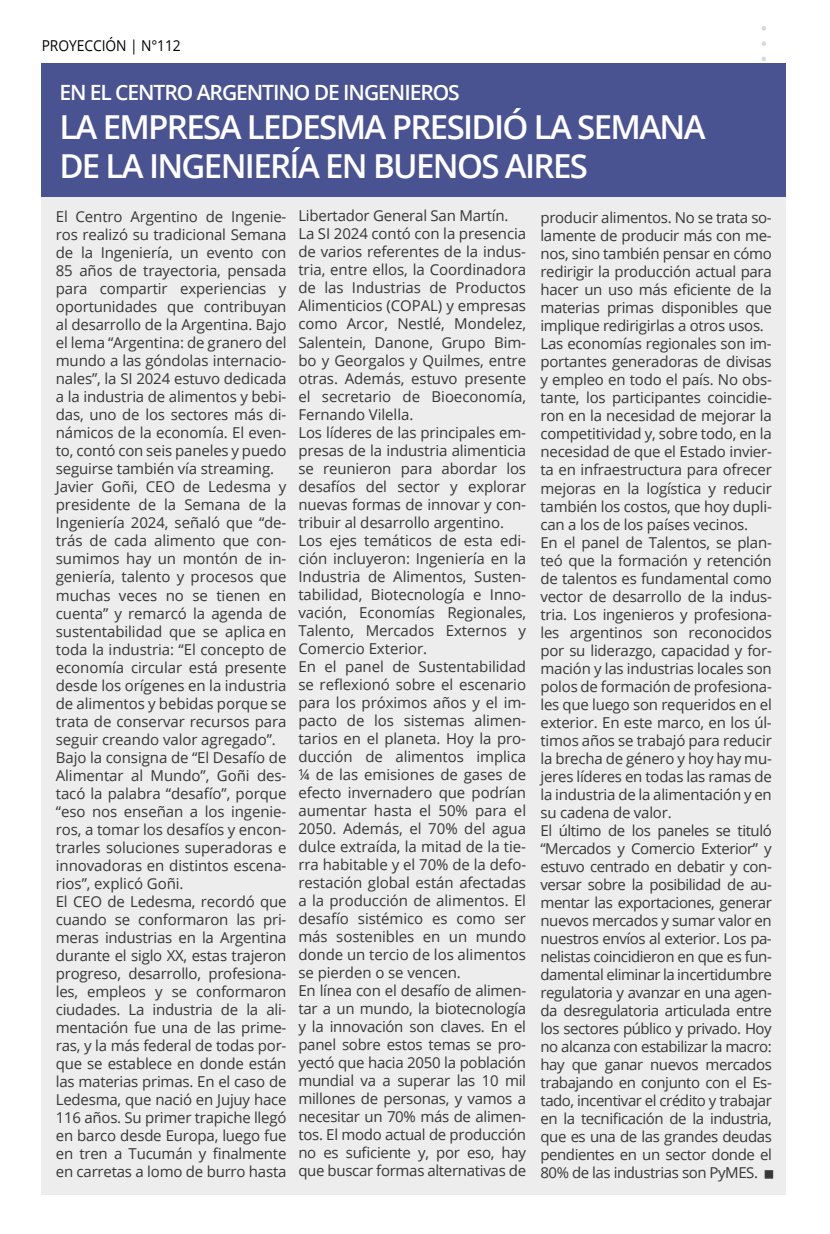
<style>
.page{position:relative;width:830px;height:1234px;background:#fff}
.page>*{position:absolute;margin:0;border:0;box-sizing:border-box;transform-origin:0 0}
.t1{font:600 33px/39px "Open Sans";letter-spacing:-.05em;color:#fff}
.t2{font:600 21px "Open Sans";letter-spacing:-.05em;color:#fff}
.t3{font:15px/18px "Open Sans";letter-spacing:-.015em;color:#373636}
.t4{font:15px "Open Sans";letter-spacing:-.005em;color:#000;scale:.92 1}
</style>
<div class="page">
<div style="left:42px;top:65px;width:743px;height:1129px;background:#ededed"></div>
<div style="left:42px;top:64px;width:743px;height:133px;background:#4a5392"></div>
<svg style="left:761px;top:26px;width:4px;height:5px"></svg>
<svg style="left:761px;top:41px;width:4px;height:5px"></svg>
<svg style="left:761px;top:57px;width:4px;height:4px"></svg>
<svg style="left:764px;top:1170px;width:8px;height:8px"></svg>
<p class="t4" style="left:42px;top:35px;width:153px">PROYECCIÓN | N°112</p>
<h2 class="t2" style="left:59px;top:78px;width:402px">EN EL CENTRO ARGENTINO DE INGENIEROS</h2>
<h1 class="t1" style="left:59px;top:107px;width:647px">LA EMPRESA LEDESMA PRESIDIÓ LA SEMANA<br>DE LA INGENIERÍA EN BUENOS AIRES</h1>
<p class="t3" style="left:56px;top:207px;width:232px">El Centro Argentino de Ingenie&shy;ros realizó su tradicional Semana de la Ingeniería, un evento con<br>85 años de trayectoria, pensada para compartir experiencias y oportunidades que contribuyan al desarrollo de la Argentina. Bajo el lema “Argentina: de granero del mundo a las góndolas internacio&shy;nales”, la SI 2024 estuvo dedicada a la industria de alimentos y bebi&shy;das, uno de los sectores más di&shy;námicos de la economía. El even&shy;to, contó con seis paneles y puedo seguirse también vía streaming.<br>Javier Goñi, CEO de Ledesma y presidente de la Semana de la<br>Ingeniería 2024, señaló que “de&shy;trás de cada alimento que con&shy;sumimos hay un montón de in&shy;geniería, talento y procesos que muchas veces no se tienen en cuenta” y remarcó la agenda de sustentabilidad que se aplica en toda la industria: “El concepto de economía circular está presente desde los orígenes en la industria de alimentos y bebidas porque se trata de conservar recursos para seguir creando valor agregado”.<br>Bajo la consigna de “El Desafío de<br>Alimentar al Mundo”, Goñi des&shy;tacó la palabra “desafío”, porque “eso nos enseñan a los ingenie&shy;ros, a tomar los desafíos y encon&shy;trarles soluciones superadoras e innovadoras en distintos escena&shy;rios”, explicó Goñi.<br>El CEO de Ledesma, recordó que cuando se conformaron las pri&shy;meras industrias en la Argentina durante el siglo XX, estas trajeron progreso, desarrollo, profesiona&shy;les, empleos y se conformaron ciudades. La industria de la ali&shy;mentación fue una de las prime&shy;ras, y la más federal de todas por&shy;que se establece en donde están las materias primas. En el caso de<br>Ledesma, que nació en Jujuy hace<br>116 años. Su primer trapiche llegó en barco desde Europa, luego fue en tren a Tucumán y finalmente en carretas a lomo de burro hasta</p>
<p class="t3" style="left:298px;top:206px;width:229px">Libertador General San Martín.<br>La SI 2024 contó con la presencia de varios referentes de la indus&shy;tria, entre ellos, la Coordinadora de las Industrias de Productos<br>Alimenticios (COPAL) y empresas como Arcor, Nestlé, Mondelez,<br>Salentein, Danone, Grupo Bim&shy;bo y Georgalos y Quilmes, entre otras. Además, estuvo presente el secretario de Bioeconomía,<br>Fernando Vilella.<br>Los líderes de las principales em&shy;presas de la industria alimenticia se reunieron para abordar los desafíos del sector y explorar nuevas formas de innovar y con&shy;tribuir al desarrollo argentino.<br>Los ejes temáticos de esta edi&shy;ción incluyeron: Ingeniería en la<br>Industria de Alimentos, Susten&shy;tabilidad, Biotecnología e Inno&shy;vación, Economías Regionales,<br>Talento, Mercados Externos y<br>Comercio Exterior.<br>En el panel de Sustentabilidad se reflexionó sobre el escenario para los próximos años y el im&shy;pacto de los sistemas alimen&shy;tarios en el planeta. Hoy la pro&shy;ducción de alimentos implica ¼ de las emisiones de gases de efecto invernadero que podrían aumentar hasta el 50% para el<br>2050. Además, el 70% del agua dulce extraída, la mitad de la tie&shy;rra habitable y el 70% de la defo&shy;restación global están afectadas a la producción de alimentos. El desafío sistémico es como ser más sostenibles en un mundo donde un tercio de los alimentos se pierden o se vencen.<br>En línea con el desafío de alimen&shy;tar a un mundo, la biotecnología y la innovación son claves. En el panel sobre estos temas se pro&shy;yectó que hacia 2050 la población mundial va a superar las 10 mil millones de personas, y vamos a necesitar un 70% más de alimen&shy;tos. El modo actual de producción no es suficiente y, por eso, hay que buscar formas alternativas de</p>
<p class="t3" style="left:540px;top:208px;width:233px">producir alimentos. No se trata so&shy;lamente de producir más con me&shy;nos, sino también pensar en cómo redirigir la producción actual para hacer un uso más eficiente de la materias primas disponibles que implique redirigirlas a otros usos.<br>Las economías regionales son im&shy;portantes generadoras de divisas y empleo en todo el país. No obs&shy;tante, los participantes coincidie&shy;ron en la necesidad de mejorar la competitividad y, sobre todo, en la necesidad de que el Estado invier&shy;ta en infraestructura para ofrecer mejoras en la logística y reducir también los costos, que hoy dupli&shy;can a los de los países vecinos.<br>En el panel de Talentos, se plan&shy;teó que la formación y retención de talentos es fundamental como vector de desarrollo de la indus&shy;tria. Los ingenieros y profesiona&shy;les argentinos son reconocidos por su liderazgo, capacidad y for&shy;mación y las industrias locales son polos de formación de profesiona&shy;les que luego son requeridos en el exterior. En este marco, en los úl&shy;timos años se trabajó para reducir la brecha de género y hoy hay mu&shy;jeres líderes en todas las ramas de la industria de la alimentación y en su cadena de valor.<br>El último de los paneles se tituló “Mercados y Comercio Exterior” y estuvo centrado en debatir y con&shy;versar sobre la posibilidad de au&shy;mentar las exportaciones, generar nuevos mercados y sumar valor en nuestros envíos al exterior. Los pa&shy;nelistas coincidieron en que es fun&shy;damental eliminar la incertidumbre regulatoria y avanzar en una agen&shy;da desregulatoria articulada entre los sectores público y privado. Hoy no alcanza con estabilizar la macro: hay que ganar nuevos mercados trabajando en conjunto con el Es&shy;tado, incentivar el crédito y trabajar en la tecnificación de la industria, que es una de las grandes deudas pendientes en un sector donde el 80% de las industrias son PyMES.</p>
</div>
